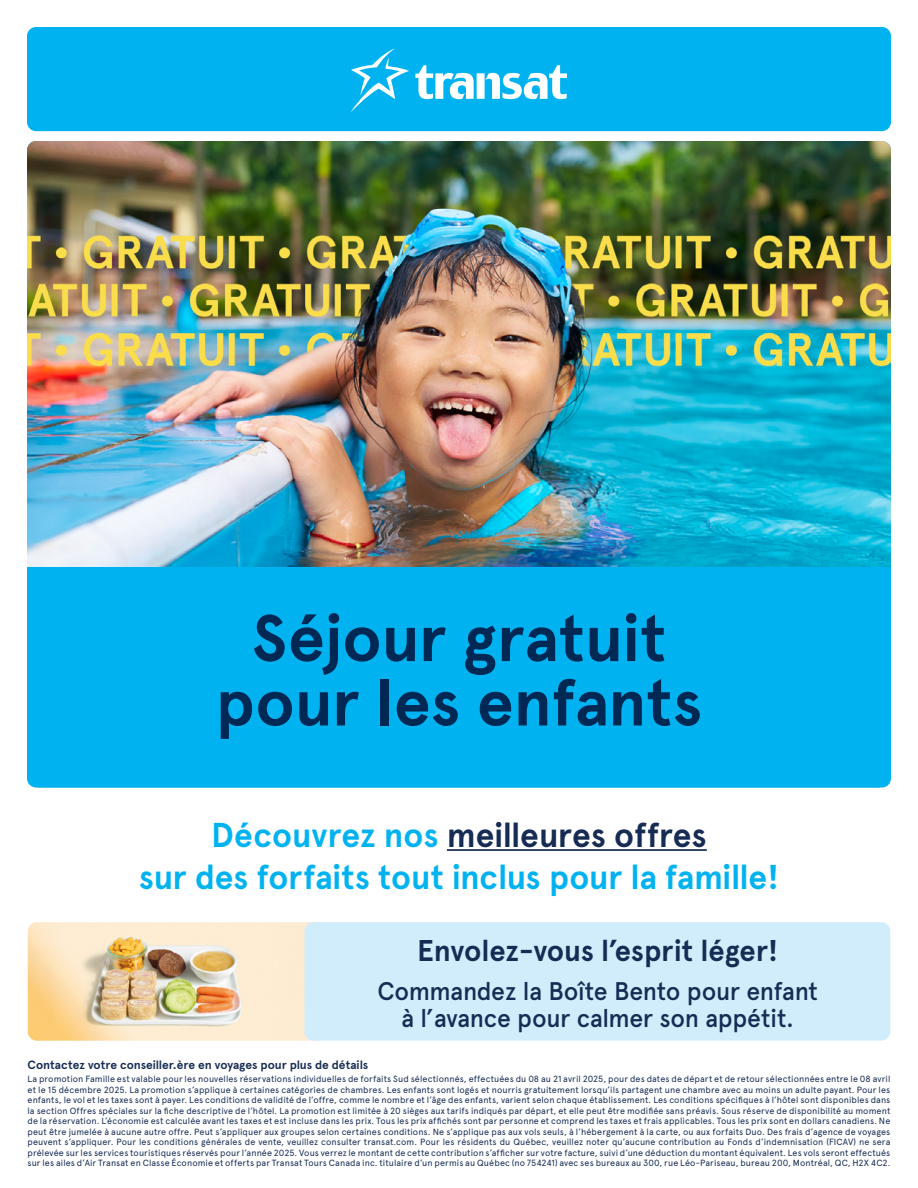
<style>
.page{position:relative;width:918px;height:1188px;background:#fff}
.page>*{position:absolute;margin:0;border:0;box-sizing:border-box;transform-origin:0 0}
.t1{font:700 65.85px/64.3px "Apercu Pro";color:#002854;text-align:center}
.t2{font:700 34.5px/42px "Apercu Pro";letter-spacing:-.005em;color:#00b3f0;text-align:center}
.t3{font:700 30px "Apercu Pro";color:#172c54}
.t4{font:500 25.5px/27px "Apercu Pro";letter-spacing:-.01em;color:#172c54;text-align:center}
.t5{font:700 12px "Apercu Pro";letter-spacing:-.005em;color:#172c54}
.t6{font:9px/10.5px "Apercu Pro";letter-spacing:.01em;color:#172c54;text-align:justify}
.s1{color:#172c54}
</style>
<div class="page">
<img style="left:27px;top:141px;width:864px;height:426px">
<div style="left:27px;top:567px;width:864px;height:221px;background:#00b3f0"></div>
<hr style="left:447px;top:849px;width:260px;height:2px;background:#172c54">
<img style="left:28px;top:922px;width:282px;height:119px">
<div style="left:304px;top:922px;width:586px;height:119px;background:#d1ecfa;border-radius:9px"></div>
<div style="left:27px;top:27px;width:864px;height:104px;background:#00b3f0;border-radius:9px"></div>
<svg style="left:351px;top:49px;width:58px;height:63px"></svg>
<svg style="left:415px;top:65px;width:152px;height:34px"></svg>
<h1 class="t1" style="left:215px;top:601px;width:489px">Séjour gratuit pour les enfants</h1>
<h2 class="t2" style="left:139px;top:811px;width:642px">Découvrez nos <span class="s1">meilleures offres<br></span>sur des forfaits tout inclus pour la famille!</h2>
<h3 class="t3" style="left:417px;top:928px;width:363px">Envolez-vous l’esprit léger!</h3>
<h3 class="t4" style="left:377px;top:975px;width:442px">Commandez la Boîte Bento pour enfant à l’avance pour calmer son appétit.</h3>
<h3 class="t5" style="left:28px;top:1056px;width:342px">Contactez votre conseiller.ère en voyages pour plus de détails</h3>
<p class="t6" style="left:28px;top:1073px;width:864px">La promotion Famille est valable pour les nouvelles réservations individuelles de forfaits Sud sélectionnés, effectuées du 08 au 21 avril 2025, pour des dates de départ et de retour sélectionnées entre le 08 avril et le 15 décembre 2025. La promotion s’applique à certaines catégories de chambres. Les enfants sont logés et nourris gratuitement lorsqu’ils partagent une chambre avec au moins un adulte payant. Pour les enfants, le vol et les taxes sont à payer. Les conditions de validité de l’offre, comme le nombre et l’âge des enfants, varient selon chaque établissement. Les conditions spécifiques à l’hôtel sont disponibles dans la section Offres spéciales sur la fiche descriptive de l’hôtel. La promotion est limitée à 20 sièges aux tarifs indiqués par départ, et elle peut être modifiée sans préavis. Sous réserve de disponibilité au moment de la réservation. L’économie est calculée avant les taxes et est incluse dans les prix. Tous les prix affichés sont par personne et comprend les taxes et frais applicables. Tous les prix sont en dollars canadiens. Ne peut être jumelée à aucune autre offre. Peut s’appliquer aux groupes selon certaines conditions. Ne s’applique pas aux vols seuls, à l’hébergement à la carte, ou aux forfaits Duo. Des frais d’agence de voyages peuvent s’appliquer. Pour les conditions générales de vente, veuillez consulter transat.com. Pour les résidents du Québec, veuillez noter qu’aucune contribution au Fonds d’indemnisation (FICAV) ne sera prélevée sur les services touristiques réservés pour l’année 2025. Vous verrez le montant de cette contribution s’afficher sur votre facture, suivi d’une déduction du montant équivalent. Les vols seront effectués sur les ailes d’Air Transat en Classe Économie et offerts par Transat Tours Canada inc. titulaire d’un permis au Québec (no 754241) avec ses bureaux au 300, rue Léo-Pariseau, bureau 200, Montréal, QC, H2X 4C2.</p>
</div>
